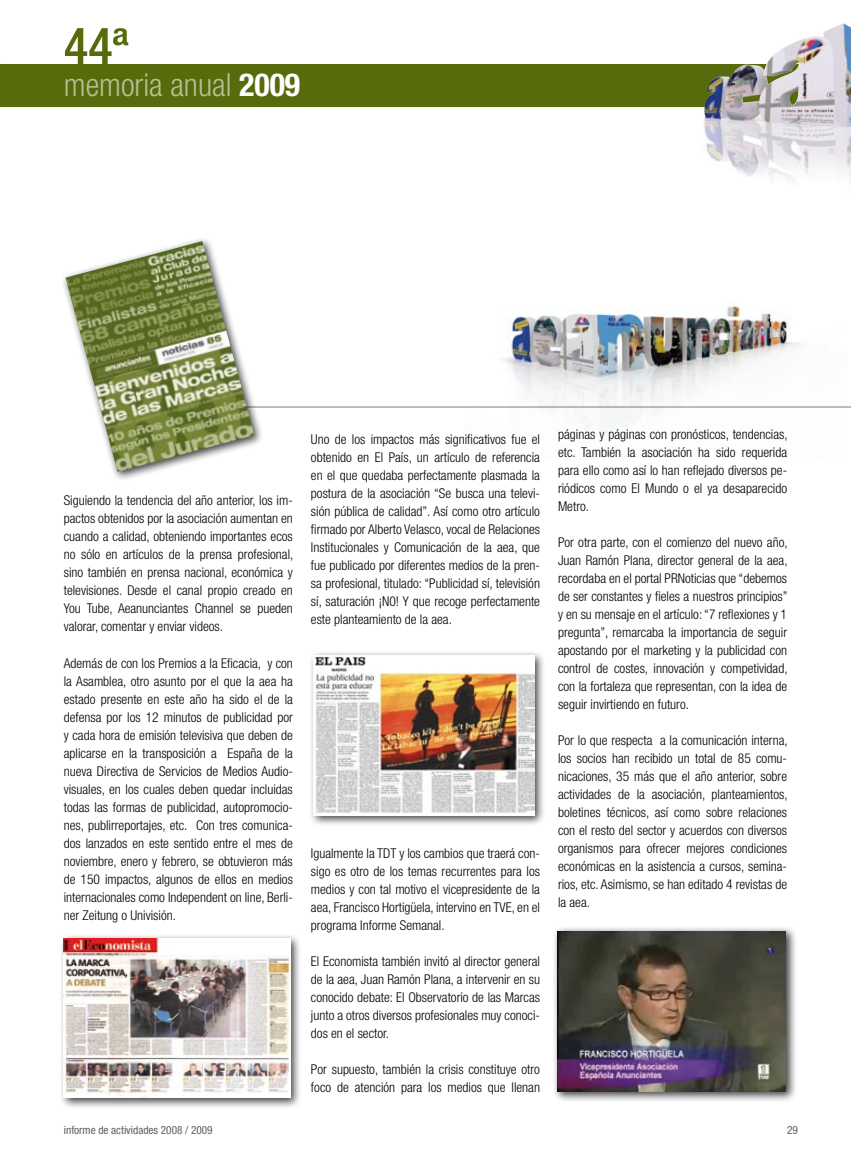
<style>
.page{position:relative;width:851px;height:1170px;background:#fff}
.page>*{position:absolute;margin:0;border:0;box-sizing:border-box;transform-origin:0 0}
.t1{font:500 condensed 50.85px "Helvetica Neue LT Std";color:#576b0d}
.t2{font:300 condensed 31.8px "Helvetica Neue LT Std";color:#b7c093}
.t3{font:300 condensed 13.5px/18px "Helvetica Neue";color:#000;text-align:justify}
.t4{font:condensed 11.25px "Helvetica Neue LT Std";color:#5f6063}
.s1{font-weight:700;color:#fff}
</style>
<div class="page">
<div style="left:0;top:64px;width:850px;height:42px;background:#576b0d"></div>
<img style="left:685px;top:23px;width:165px;height:158px">
<img style="left:464px;top:306px;width:383px;height:125px">
<hr style="left:143px;top:407px;width:707px;height:1px;background:#7b7c7e">
<div style="left:60px;top:236px;width:229px;height:276px;background:#fff"></div>
<img style="left:65px;top:241px;width:189px;height:230px">
<div style="left:552px;top:925px;width:263px;height:199px;background:#000;opacity:.75"></div>
<img style="left:557px;top:930px;width:228px;height:161px">
<div style="left:308px;top:650px;width:255px;height:201px;background:#000;opacity:.75"></div>
<img style="left:314px;top:656px;width:220px;height:159px">
<div style="left:59px;top:932px;width:263px;height:199px;background:#000;opacity:.75"></div>
<img style="left:64px;top:938px;width:226px;height:159px">
<h1 class="t1" style="left:64px;top:16px;width:66px">44ª</h1>
<h2 class="t2" style="left:64px;top:66px;width:238px">memoria anual <span class="s1">2009</span></h2>
<p class="t3" style="left:64px;top:491px;width:231px">Siguiendo la tendencia del año anterior, los im&shy;pactos obtenidos por la asociación aumentan en cuando a calidad, obteniendo importantes ecos no sólo en artículos de la prensa profesional, sino también en prensa nacional, económica y televisiones. Desde el canal propio creado en You Tube, Aeanunciantes Channel se pueden valorar, comentar y enviar videos.</p>
<p class="t3" style="left:64px;top:653px;width:230px">Además de con los Premios a la Eficacia, y con la Asamblea, otro asunto por el que la aea ha estado presente en este año ha sido el de la defensa por los 12 minutos de publicidad por y cada hora de emisión televisiva que deben de aplicarse en la transposición a España de la nueva Directiva de Servicios de Medios Audio&shy;visuales, en los cuales deben quedar incluidas todas las formas de publicidad, autopromocio&shy;nes, publirreportajes, etc. Con tres comunica&shy;dos lanzados en este sentido entre el mes de noviembre, enero y febrero, se obtuvieron más de 150 impactos, algunos de ellos en medios internacionales como Independent on line, Berli&shy;ner Zeitung o Univisión.</p>
<p class="t3" style="left:311px;top:429px;width:230px">Uno de los impactos más significativos fue el obtenido en El País, un artículo de referencia en el que quedaba perfectamente plasmada la postura de la asociación “Se busca una televi&shy;sión pública de calidad”. Así como otro artículo firmado por Alberto Velasco, vocal de Relaciones Institucionales y Comunicación de la aea, que fue publicado por diferentes medios de la pren&shy;sa profesional, titulado: “Publicidad sí, televisión sí, saturación ¡N0! Y que recoge perfectamente este planteamiento de la aea.</p>
<p class="t3" style="left:311px;top:843px;width:230px">Igualmente la TDT y los cambios que traerá con&shy;sigo es otro de los temas recurrentes para los medios y con tal motivo el vicepresidente de la aea, Francisco Hortigüela, intervino en TVE, en el programa Informe Semanal.</p>
<p class="t3" style="left:311px;top:951px;width:230px">El Economista también invitó al director general de la aea, Juan Ramón Plana, a intervenir en su conocido debate: El Observatorio de las Marcas junto a otros diversos profesionales muy conoci&shy;dos en el sector.</p>
<p class="t3" style="left:311px;top:1059px;width:230px">Por supuesto, también la crisis constituye otro foco de atención para los medios que llenan</p>
<p class="t3" style="left:558px;top:425px;width:231px">páginas y páginas con pronósticos, tendencias, etc. También la asociación ha sido requerida para ello como así lo han reflejado diversos pe&shy;riódicos como El Mundo o el ya desaparecido Metro.</p>
<p class="t3" style="left:558px;top:533px;width:231px">Por otra parte, con el comienzo del nuevo año, Juan Ramón Plana, director general de la aea, recordaba en el portal PRNoticias que “debemos de ser constantes y fieles a nuestros principios” y en su mensaje en el artículo: “7 reflexiones y 1 pregunta”, remarcaba la importancia de seguir apostando por el marketing y la publicidad con control de costes, innovación y competividad, con la fortaleza que representan, con la idea de seguir invirtiendo en futuro.</p>
<p class="t3" style="left:558px;top:731px;width:231px">Por lo que respecta a la comunicación interna, los socios han recibido un total de 85 comu&shy;nicaciones, 35 más que el año anterior, sobre actividades de la asociación, planteamientos, boletines técnicos, así como sobre relaciones con el resto del sector y acuerdos con diversos organismos para ofrecer mejores condiciones económicas en la asistencia a cursos, semina&shy;rios, etc. Asimismo, se han editado 4 revistas de la aea.</p>
<p class="t4" style="left:64px;top:1123px;width:150px">informe de actividades 2008 / 2009</p>
<p class="t4" style="left:787px;top:1123px;width:12px">29</p>
</div>
